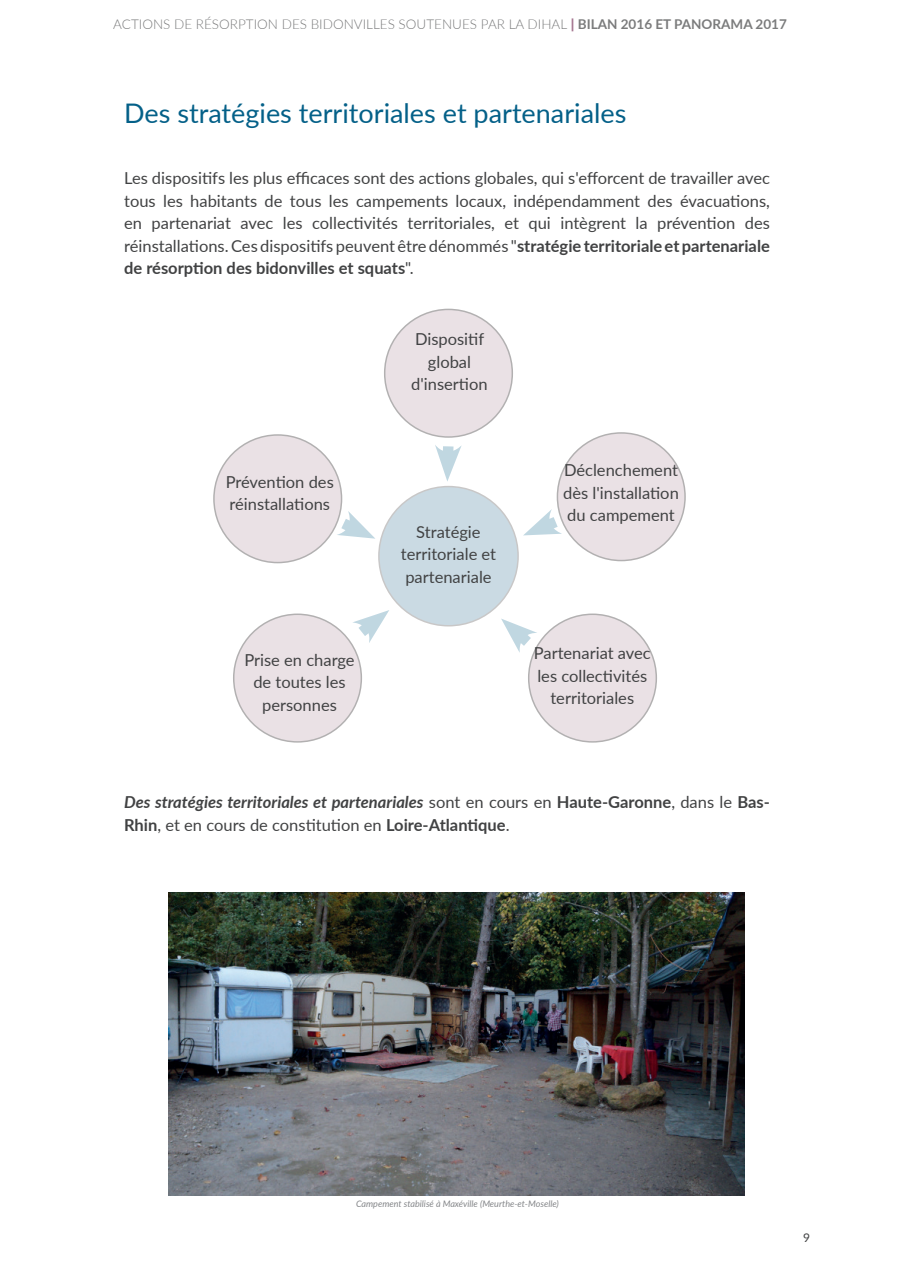
<style>
.page{position:relative;width:899px;height:1267px;background:#fff}
.page>*{position:absolute;margin:0;border:0;box-sizing:border-box;transform-origin:0 0}
.t1{font:27px "Lato";color:#046088}
.t2{font:16.5px/22.5px "Lato";color:#414243;text-align:center}
.t3{font:300 13.5px "Lato";color:#414243}
.t4{font:12px "Lato";color:#414243}
.t5{font:italic 9px "Lato";color:#848689}
.s1{font-weight:900;color:#7f3d61}
.s2{font-weight:700}
.s3{font-weight:700;font-style:italic}
</style>
<div class="page">
<div style="left:384px;top:309px;width:128px;height:128px;background:#eae1e5;border-radius:50%"></div>
<div style="left:528px;top:614px;width:128px;height:128px;background:#eae1e5;border-radius:50%"></div>
<div style="left:557px;top:433px;width:128px;height:127px;background:#eae1e5;border-radius:50%"></div>
<div style="left:214px;top:435px;width:127px;height:127px;background:#eae1e5;border-radius:50%"></div>
<div style="left:234px;top:614px;width:127px;height:128px;background:#eae1e5;border-radius:50%"></div>
<div style="left:379px;top:486px;width:139px;height:140px;background:#cadae3;border-radius:50%"></div>
<svg style="left:335px;top:509px;width:40px;height:30px"></svg>
<svg style="left:347px;top:610px;width:42px;height:37px"></svg>
<svg style="left:523px;top:508px;width:46px;height:28px"></svg>
<svg style="left:501px;top:618px;width:39px;height:39px"></svg>
<svg style="left:435px;top:445px;width:26px;height:36px"></svg>
<img style="left:169px;top:892px;width:575px;height:303px">
<p class="t3" style="left:113px;top:15px;width:675px">ACTIONS DE RÉSORPTION DES BIDONVILLES SOUTENUES PAR LA DIHAL <span class="s1">|</span> <span class="s2">BILAN 2016 ET PANORAMA 2017</span></p>
<h1 class="t1" style="left:124px;top:93px;width:504px">Des stratégies territoriales et partenariales</h1>
<p class="t2" style="left:124px;top:166px;width:647px;text-align:justify">Les dispositifs les plus efficaces sont des actions globales, qui s'efforcent de travailler avec tous les habitants de tous les campements locaux, indépendamment des évacuations, en partenariat avec les collectivités territoriales, et qui intègrent la prévention des réinstallations. Ces dispositifs peuvent être dénommés "<span class="s2">stratégie territoriale et partenariale de résorption des bidonvilles et squats</span>".</p>
<p class="t2" style="left:226px;top:470px;width:110px;text-align:left">Prévention des réinstallations</p>
<p class="t2" style="left:244px;top:647px;width:112px">Prise en charge de toutes les personnes</p>
<p class="t2" style="left:411px;top:327px;width:78px">Dispositif global d'insertion</p>
<p class="t2" style="left:401px;top:520px;width:97px">Stratégie territoriale et partenariale</p>
<p class="t2" style="left:563px;top:458px;width:117px;text-align:justify">Déclenchement dès l'installation du campement</p>
<p class="t2" style="left:534px;top:641px;width:118px">Partenariat avec les collectivités territoriales</p>
<p class="t2" style="left:124px;top:790px;width:647px;text-align:left"><span class="s3">Des stratégies territoriales et partenariales</span> sont en cours en <span class="s2">Haute-Garonne</span>, dans le <span class="s2">Bas-<br>Rhin</span>, et en cours de constitution en <span class="s2">Loire-Atlantique</span>.</p>
<p class="t5" style="left:356px;top:1197px;width:204px">Campement stabilisé à Maxéville (Meurthe-et-Moselle)</p>
<p class="t4" style="left:803px;top:1228px;width:8px">9</p>
</div>
